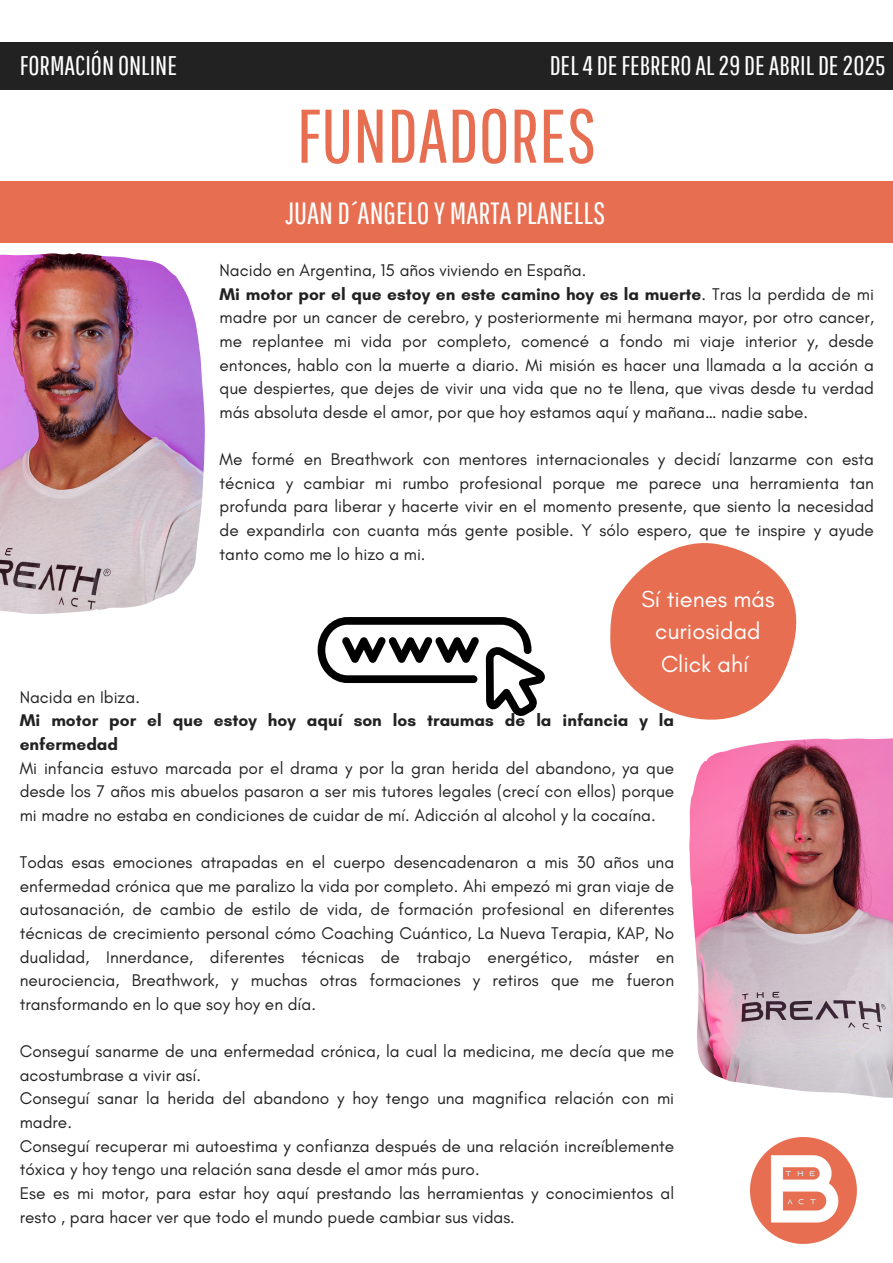
<style>
.page{position:relative;width:893px;height:1263px;background:#fff}
.page>*{position:absolute;margin:0;border:0;box-sizing:border-box;transform-origin:0 0}
.t1{font:75.75px "Pathway Gothic One";color:#e76e51}
.t2{font:30.75px "Pathway Gothic One";color:#fff}
.t3{font:27px "Pathway Gothic One";color:#fff}
.t4{font:23.62px/32.6px "Glacial Indifference";color:#fff;text-align:center}
.t5{font:17.25px/23.6px "Glacial Indifference";color:#222;text-align:justify}
.t6{font:700 17.25px/23.6px "Glacial Indifference";color:#222}
.s1{font-weight:700}
</style>
<div class="page">
<div style="left:0;top:42px;width:893px;height:47px;background:#222"></div>
<div style="left:0;top:181px;width:893px;height:62px;background:#e76e51"></div>
<svg style="left:318px;top:617px;width:227px;height:99px"></svg>
<svg style="left:610px;top:543px;width:187px;height:177px;fill:#e76e51"></svg>
<img style="left:751px;top:1137px;width:105px;height:106px">
<img style="left:0;top:253px;width:205px;height:361px">
<img style="left:689px;top:738px;width:204px;height:359px">
<p class="t3" style="left:20px;top:50px;width:159px">FORMACIÓN ONLINE</p>
<p class="t3" style="left:550px;top:50px;width:337px">DEL4 DEFEBRERO AL 29 DEABRIL DE 2025</p>
<p class="t1" style="left:297px;top:90px;width:301px">FUNDADORES</p>
<p class="t2" style="left:285px;top:194px;width:322px">JUAN D´ANGELO Y MARTAPLANELLS</p>
<h3 class="t5" style="left:220px;top:258px;width:368px">Nacido en Argentina, 15 años viviendo en España.</h3>
<h3 class="t5" style="left:220px;top:282px;width:656px"><span class="s1">Mi motor por el que estoy en este camino hoy es la muerte</span>. Tras la perdida de mi madre por un cancer de cerebro, y posteriormente mi hermana mayor, por otro cancer, me replantee mi vida por completo, comencé a fondo mi viaje interior y, desde entonces, hablo con la muerte a diario. Mi misión es hacer una llamada a la acción a que despiertes, que dejes de vivir una vida que no te llena, que vivas desde tu verdad más absoluta desde el amor, por que hoy estamos aquí y mañana… nadie sabe.</h3>
<h1 class="t5" style="left:220px;top:447px;width:656px">Me formé en Breathwork con mentores internacionales y decidí lanzarme con esta técnica y cambiar mi rumbo profesional porque me parece una herramienta tan profunda para liberar y hacerte vivir en el momento presente, que siento la necesidad de expandirla con cuanta más gente posible. Y sólo espero, que te inspire y ayude tanto como me lo hizo a mi.</h1>
<p class="t4" style="left:641px;top:582px;width:135px">Sí tienes más curiosidad<br>Click ahí</p>
<p class="t5" style="left:20px;top:685px;width:122px">Nacida en Ibiza.</p>
<p class="t6" style="left:20px;top:708px;width:656px">Mi motor por el que estoy hoy aquí son los traumas de la infancia y la enfermedad</p>
<h4 class="t5" style="left:20px;top:756px;width:656px">Mi infancia estuvo marcada por el drama y por la gran herida del abandono, ya que desde los 7 años mis abuelos pasaron a ser mis tutores legales (crecí con ellos) porque mi madre no estaba en condiciones de cuidar de mí. Adicción al alcohol y la cocaína.</h4>
<p class="t5" style="left:20px;top:850px;width:656px">Todas esas emociones atrapadas en el cuerpo desencadenaron a mis 30 años una enfermedad crónica que me paralizo la vida por completo. Ahi empezó mi gran viaje de autosanación, de cambio de estilo de vida, de formación profesional en diferentes técnicas de crecimiento personal cómo Coaching Cuántico, La Nueva Terapia, KAP, No dualidad, Innerdance, diferentes técnicas de trabajo energético, máster en neurociencia, Breathwork, y muchas otras formaciones y retiros que me fueron transformando en lo que soy hoy en día.</p>
<p class="t5" style="left:20px;top:1039px;width:656px">Conseguí sanarme de una enfermedad crónica, la cual la medicina, me decía que me acostumbrase a vivir así.</p>
<p class="t5" style="left:20px;top:1086px;width:656px">Conseguí sanar la herida del abandono y hoy tengo una magnifica relación con mi madre.</p>
<p class="t5" style="left:20px;top:1134px;width:656px">Conseguí recuperar mi autoestima y confianza después de una relación increíblemente tóxica y hoy tengo una relación sana desde el amor más puro.</p>
<p class="t5" style="left:20px;top:1181px;width:656px">Ese es mi motor, para estar hoy aquí prestando las herramientas y conocimientos al resto , para hacer ver que todo el mundo puede cambiar sus vidas.</p>
</div>
